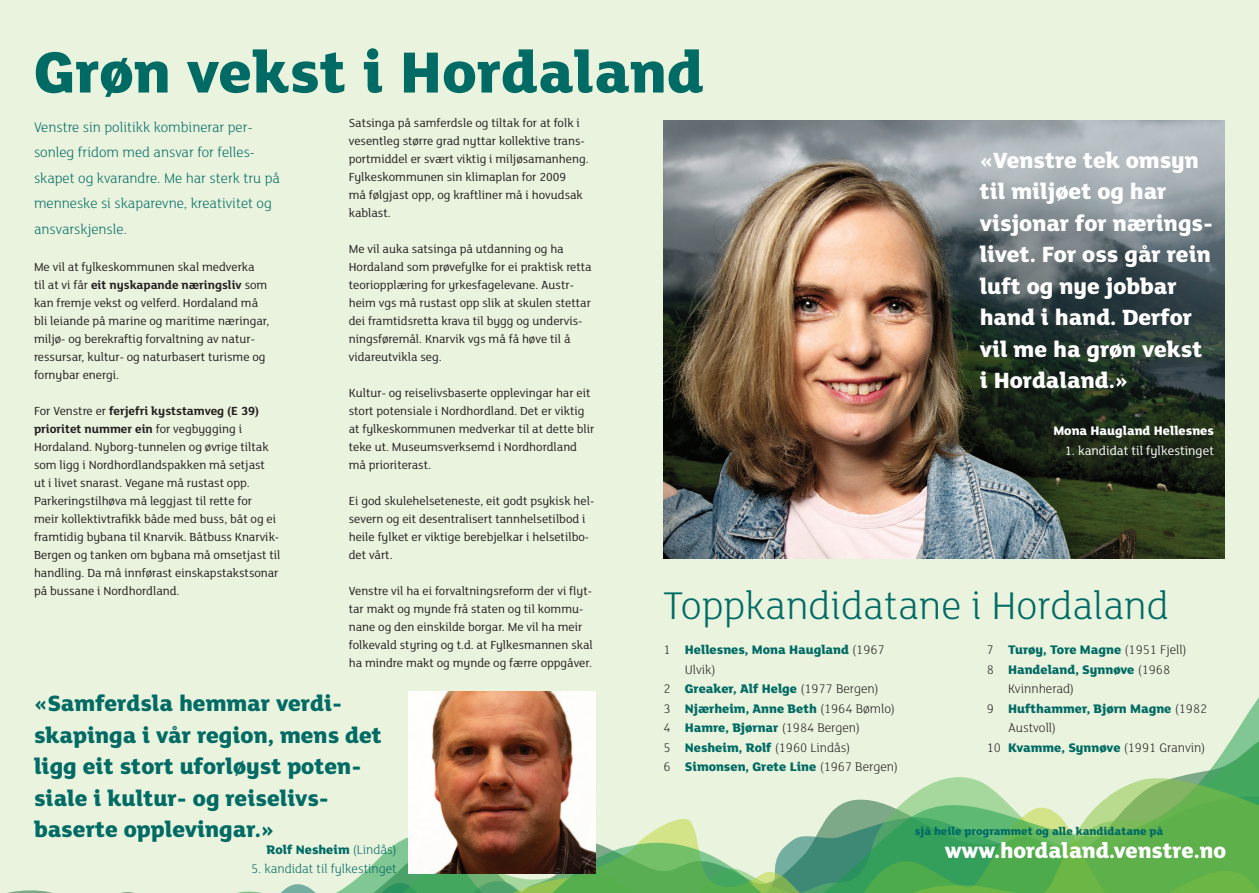
<style>
.page{position:relative;width:1259px;height:893px;background:#e9f3dd}
.page>*{position:absolute;margin:0;border:0;box-sizing:border-box;transform-origin:0 0}
.t1{font:800 63px "FS Lola";letter-spacing:.005em;color:#006a64}
.t2{font:300 42px "FS Lola";color:#006a64}
.t3{font:800 24px/31.5px "FS Lola";color:#fff}
.t4{font:800 24px/31.5px "FS Lola";color:#006a64}
.t5{font:800 23.25px "FS Lola";color:#fff}
.t6{font:300 15px/25.5px "FS Lola";color:#006a64}
.t7{font:800 13.5px "FS Lola";color:#006a64}
.t8{font:300 13.5px "FS Lola";color:#231f20}
.t9{font:300 13.5px "FS Lola";color:#006a64}
.t10{font:13.5px "FS Lola";color:#fff}
.t11{font:800 13.5px "FS Lola";color:#fff}
.t12{font:12.75px/18px "FS Lola";color:#231f20}
.t13{font:800 12px "FS Lola";color:#006a64}
.s1{font-weight:700}
.s2{font-weight:300}
.s3{font-weight:300;color:#231f20}
.s4{font-weight:800;color:#006a64}
</style>
<div class="page">
<svg style="left:408px;top:691px;width:851px;height:87px"></svg>
<svg style="left:7px;top:778px;width:1252px;height:115px"></svg>
<img style="left:663px;top:121px;width:562px;height:438px">
<img style="left:409px;top:691px;width:186px;height:183px">
<h1 class="t1" style="left:34px;top:28px;width:671px">Grøn vekst i Hordaland</h1>
<p class="t6" style="left:34px;top:113px;width:247px">Venstre sin politikk kombinerar per&shy;sonleg fridom med ansvar for felles&shy;skapet og kvarandre. Me har sterk tru på menneske si skaparevne, kreativitet og ansvarskjensle.</p>
<p class="t12" style="left:34px;top:257px;width:237px">Me vil at fylkeskommunen skal medverka<br>til at vi får <span class="s1">eit nyskapande næringsliv</span> som kan fremje vekst og velferd. Hordaland må bli leiande på marine og maritime næringar, miljø- og berekraftig forvaltning av natur&shy;ressursar, kultur- og naturbasert turisme og fornybar energi.</p>
<p class="t12" style="left:34px;top:401px;width:248px">For Venstre er <span class="s1">ferjefri kyststamveg (E 39) prioritet nummer ein</span> for vegbygging i Hordaland. Nyborg-tunnelen og øvrige tiltak som ligg i Nordhordlandspakken må setjast<br>ut i livet snarast. Vegane må rustast opp.<br>Parkeringstilhøva må leggjast til rette for<br>meir kollektivtrafikk både med buss, båt og ei framtidig bybana til Knarvik. Båtbuss Knarvik-Bergen og tanken om bybana må omsetjast til handling. Da må innførast einskapstakstsonar på bussane i Nordhordland.</p>
<p class="t12" style="left:349px;top:114px;width:241px">Satsinga på samferdsle og tiltak for at folk i vesentleg større grad nyttar kollektive trans&shy;portmiddel er svært viktig i miljøsamanheng.<br>Fylkeskommunen sin klimaplan for 2009<br>må følgjast opp, og kraftliner må i hovudsak kablast.</p>
<p class="t12" style="left:349px;top:240px;width:244px">Me vil auka satsinga på utdanning og ha Hordaland som prøvefylke for ei praktisk retta teoriopplæring for yrkesfagelevane. Austr&shy;heim vgs må rustast opp slik at skulen stettar dei framtidsretta krava til bygg og undervis&shy;ningsføremål. Knarvik vgs må få høve til å vidareutvikla seg.</p>
<p class="t12" style="left:349px;top:384px;width:247px">Kultur- og reiselivsbaserte opplevingar har eit stort potensiale i Nordhordland. Det er viktig at fylkeskommunen medverkar til at dette blir teke ut. Museumsverksemd i Nordhordland må prioriterast.</p>
<p class="t12" style="left:349px;top:492px;width:247px">Ei god skulehelseteneste, eit godt psykisk hel&shy;severn og eit desentralisert tannhelsetilbod i heile fylket er viktige berebjelkar i helsetilbo&shy;det vårt.</p>
<p class="t12" style="left:349px;top:582px;width:245px">Venstre vil ha ei forvaltningsreform der vi flyt&shy;tar makt og mynde frå staten og til kommu&shy;nane og den einskilde borgar. Me vil ha meir folkevald styring og t.d. at Fylkesmannen skal ha mindre makt og mynde og færre oppgåver.</p>
<h3 class="t4" style="left:34px;top:686px;width:349px">«Samferdsla hemmar verdi&shy;skapinga i vår region, mens det ligg eit stort uforløyst poten&shy;siale i kultur- og reiselivs&shy;baserte opplevingar.»</h3>
<p class="t7" style="left:267px;top:840px;width:132px">Rolf Nesheim <span class="s2">(Lindås)</span></p>
<p class="t9" style="left:251px;top:860px;width:147px">5. kandidat til fylkestinget</p>
<h3 class="t3" style="left:979px;top:143px;width:235px">«Venstre tek omsyn til miljøet og har visjonar for nærings&shy;livet. For oss går rein luft og nye jobbar hand i hand. Derfor vil me ha grøn vekst i Hordaland.»</h3>
<p class="t11" style="left:1053px;top:421px;width:162px">Mona Haugland Hellesnes</p>
<p class="t10" style="left:1064px;top:441px;width:151px">1. kandidat til fylkestinget</p>
<h2 class="t2" style="left:663px;top:578px;width:507px">Toppkandidatane i Hordaland</h2>
<p class="t7" style="left:663px;top:641px;width:223px"><span class="s3">1</span> Hellesnes, Mona Haugland <span class="s3">(1967</span></p>
<p class="t8" style="left:685px;top:661px;width:32px">Ulvik)</p>
<p class="t7" style="left:663px;top:680px;width:217px"><span class="s3">2</span> Greaker, Alf Helge <span class="s3">(1977 Bergen)</span></p>
<p class="t7" style="left:663px;top:699px;width:233px"><span class="s3">3</span> Njærheim, Anne Beth <span class="s3">(1964 Bømlo)</span></p>
<p class="t8" style="left:663px;top:719px;width:198px">4 <span class="s4">Hamre, Bjørnar</span> (1984 Bergen)</p>
<p class="t8" style="left:663px;top:739px;width:188px">5 <span class="s4">Nesheim, Rolf</span> (1960 Lindås)</p>
<p class="t7" style="left:663px;top:758px;width:236px"><span class="s3">6</span> Simonsen, Grete Line <span class="s3">(1967 Bergen)</span></p>
<p class="t7" style="left:986px;top:641px;width:201px"><span class="s3">7</span> Turøy, Tore Magne <span class="s3">(1951 Fjell)</span></p>
<p class="t7" style="left:986px;top:660px;width:185px"><span class="s3">8</span> Handeland, Synnøve <span class="s3">(1968</span></p>
<p class="t8" style="left:1008px;top:680px;width:68px">Kvinnherad)</p>
<p class="t7" style="left:986px;top:699px;width:222px"><span class="s3">9</span> Hufthammer, Bjørn Magne <span class="s3">(1982</span></p>
<p class="t8" style="left:1008px;top:719px;width:50px">Austvoll)</p>
<p class="t8" style="left:986px;top:739px;width:220px">10 <span class="s4">Kvamme, Synnøve</span> (1991 Granvin)</p>
<p class="t13" style="left:914px;top:822px;width:250px">sjå heile programmet og alle kandidatane på</p>
<h3 class="t5" style="left:944px;top:834px;width:283px">www.hordaland.venstre.no</h3>
</div>
